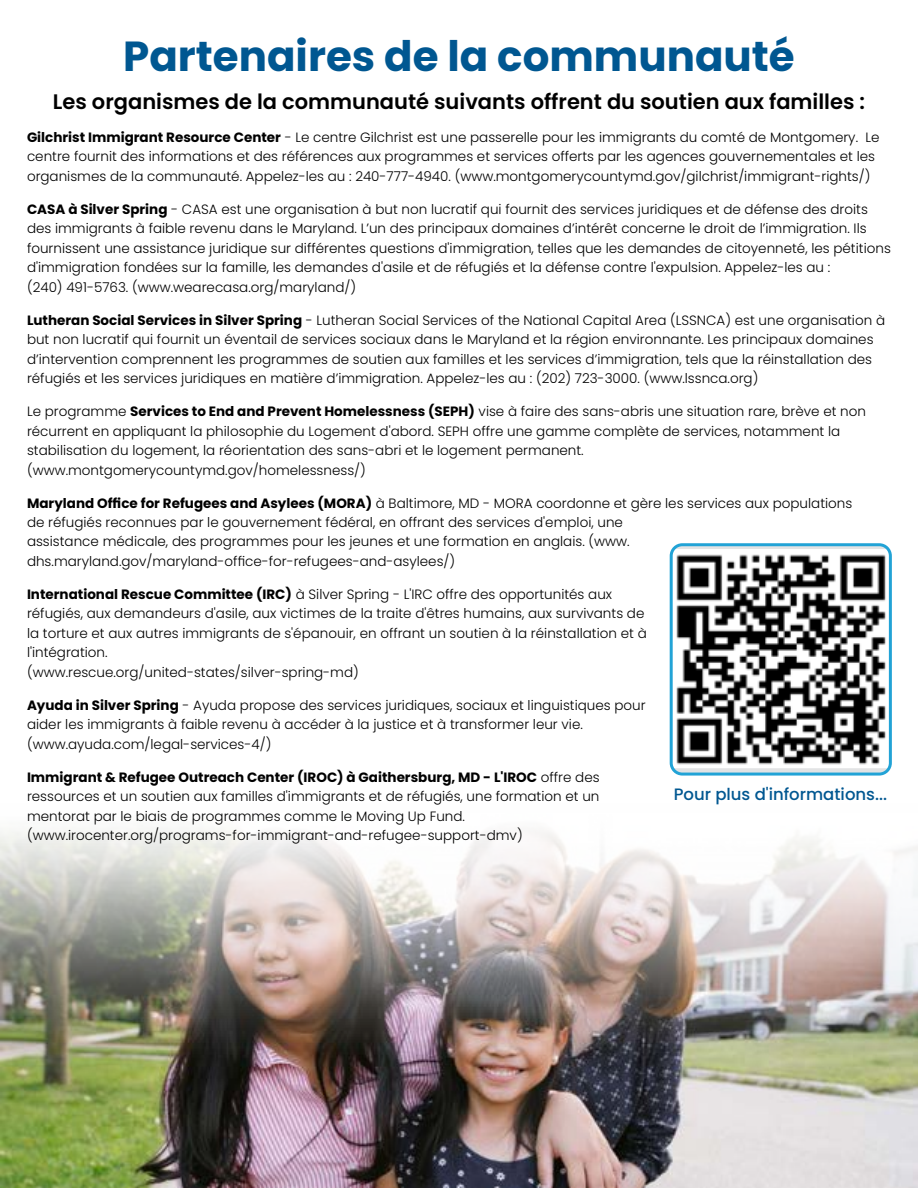
<style>
.page{position:relative;width:918px;height:1188px;background:#fff}
.page>*{position:absolute;margin:0;border:0;box-sizing:border-box;transform-origin:0 0}
.t1{font:700 42px "Poppins";color:#005791}
.t2{font:600 21px "Poppins";color:#000}
.t3{font:500 16.5px "Poppins";color:#005791}
.t4{font:300 13.5px/19.5px "Poppins";color:#000}
.s1{font-weight:700}
</style>
<div class="page">
<img style="left:0;top:830px;width:918px;height:358px">
<div style="left:671px;top:545px;width:219px;height:229px;background:#e2e3e4;border-radius:11px"></div>
<img style="left:674px;top:549px;width:214px;height:219px">
<div style="left:670px;top:543px;width:222px;height:233px;border:3px solid #22a3d6;border-radius:11px"></div>
<h1 class="t1" style="left:123px;top:32px;width:673px">Partenaires de la communauté</h1>
<h2 class="t2" style="left:53px;top:89px;width:814px">Les organismes de la communauté suivants offrent du soutien aux familles :</h2>
<p class="t4" style="left:27px;top:127px;width:854px"><span class="s1">Gilchrist Immigrant Resource Center</span> - Le centre Gilchrist est une passerelle pour les immigrants du comté de Montgomery. Le centre fournit des informations et des références aux programmes et services offerts par les agences gouvernementales et les organismes de la communauté. Appelez-les au : 240-777-4940. (www.montgomerycountymd.gov/gilchrist/immigrant-rights/)</p>
<p class="t4" style="left:27px;top:199px;width:865px"><span class="s1">CASA à Silver Spring</span> - CASA est une organisation à but non lucratif qui fournit des services juridiques et de défense des droits des immigrants à faible revenu dans le Maryland. L’un des principaux domaines d’intérêt concerne le droit de l’immigration. Ils fournissent une assistance juridique sur différentes questions d'immigration, telles que les demandes de citoyenneté, les pétitions d'immigration fondées sur la famille, les demandes d'asile et de réfugiés et la défense contre l'expulsion. Appelez-les au :<br>(240) 491-5763. (www.wearecasa.org/maryland/)</p>
<p class="t4" style="left:27px;top:310px;width:860px"><span class="s1">Lutheran Social Services in Silver Spring</span> - Lutheran Social Services of the National Capital Area (LSSNCA) est une organisation à but non lucratif qui fournit un éventail de services sociaux dans le Maryland et la région environnante. Les principaux domaines d’intervention comprennent les programmes de soutien aux familles et les services d’immigration, tels que la réinstallation des réfugiés et les services juridiques en matière d’immigration. Appelez-les au : (202) 723-3000. (www.lssnca.org)</p>
<p class="t4" style="left:27px;top:402px;width:841px">Le programme <span class="s1">Services to End and Prevent Homelessness (SEPH)</span> vise à faire des sans-abris une situation rare, brève et non récurrent en appliquant la philosophie du Logement d'abord. SEPH offre une gamme complète de services, notamment la stabilisation du logement, la réorientation des sans-abri et le logement permanent. (www.montgomerycountymd.gov/homelessness/)</p>
<p class="t4" style="left:27px;top:493px;width:827px"><span class="s1">Maryland Office for Refugees and Asylees (MORA)</span> à Baltimore, MD - MORA coordonne et gère les services aux populations de réfugiés reconnues par le gouvernement fédéral, en offrant des services d'emploi, une<br>assistance médicale, des programmes pour les jeunes et une formation en anglais. (www. dhs.maryland.gov/maryland-office-for-refugees-and-asylees/)</p>
<p class="t4" style="left:27px;top:585px;width:621px"><span class="s1">International Rescue Committee (IRC)</span> à Silver Spring - L'IRC offre des opportunités aux réfugiés, aux demandeurs d'asile, aux victimes de la traite d'êtres humains, aux survivants de la torture et aux autres immigrants de s'épanouir, en offrant un soutien à la réinstallation et à l'intégration.<br>(www.rescue.org/united-states/silver-spring-md)</p>
<p class="t4" style="left:27px;top:696px;width:620px"><span class="s1">Ayuda in Silver Spring</span> - Ayuda propose des services juridiques, sociaux et linguistiques pour aider les immigrants à faible revenu à accéder à la justice et à transformer leur vie. (www.ayuda.com/legal-services-4/)</p>
<p class="t4" style="left:27px;top:768px;width:574px"><span class="s1">Immigrant &amp; Refugee Outreach Center (IROC) à Gaithersburg, MD - L'IROC</span> offre des ressources et un soutien aux familles d'immigrants et de réfugiés, une formation et un mentorat par le biais de programmes comme le Moving Up Fund. (www.irocenter.org/programs-for-immigrant-and-refugee-support-dmv)</p>
<p class="t3" style="left:674px;top:784px;width:215px">Pour plus d'informations...</p>
</div>
